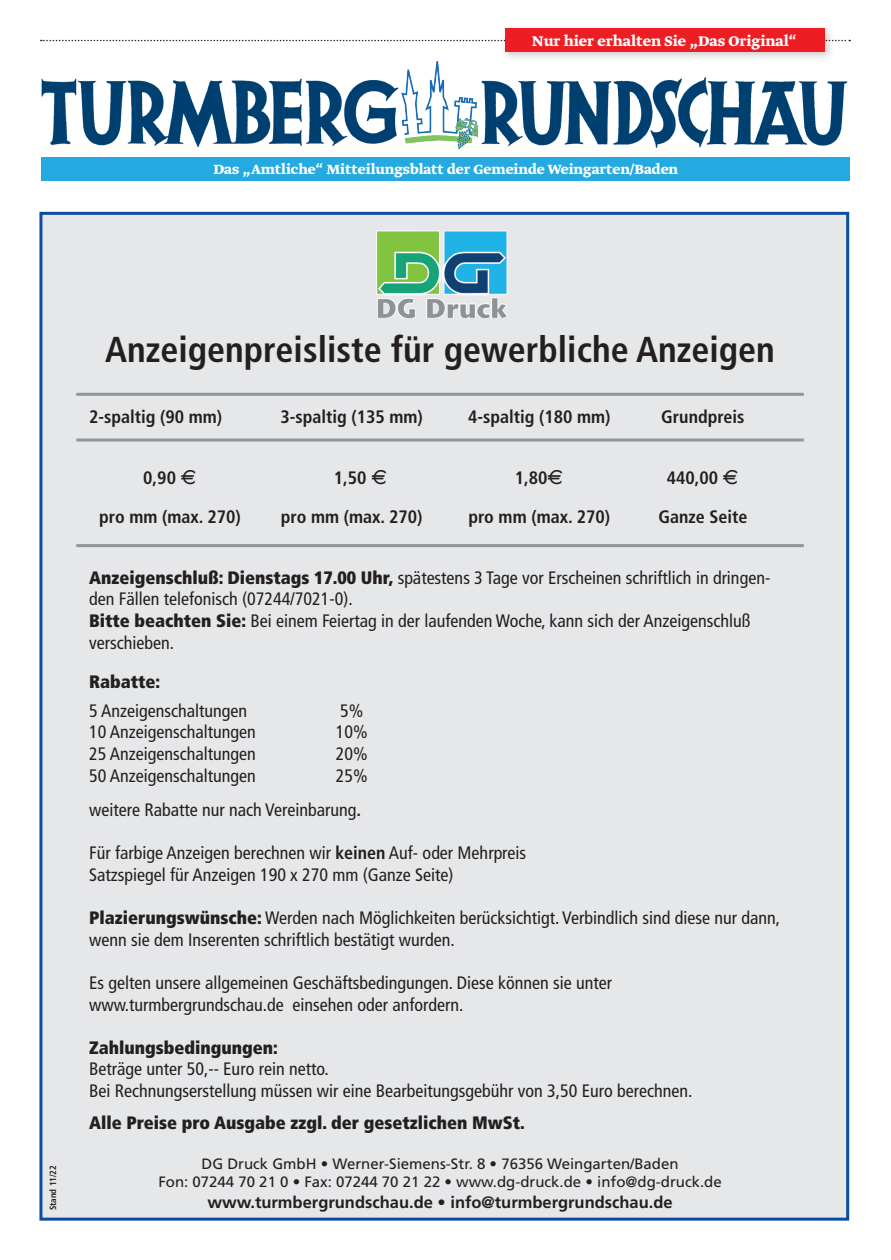
<style>
.page{position:relative;width:891px;height:1260px;background:#fff}
.page>*{position:absolute;margin:0;border:0;box-sizing:border-box;transform-origin:0 0}
.t1{font:700 condensed 36px "Frutiger";color:#231f20}
.t2{font:condensed 18px/21.6px "Frutiger";color:#231f20}
.t3{font:700 condensed 18px "Frutiger";color:#231f20}
.t4{font:900 condensed 18px "Frutiger";color:#231f20}
.t5{font:700 16.5px "Frutiger";color:#231f20}
.t6{font:700 16.5px "Greta Text Std";color:#fff}
.t7{font:700 15.75px "Greta Text Std";color:#fff}
.t8{font:15px "Frutiger";color:#231f20}
.t9{font:700 condensed 9px "Frutiger";color:#231f20}
.s1{font-family:"Eurofont";font-weight:400;font-stretch:normal}
.s2{font-weight:900}
.s3{font-weight:700}
</style>
<div class="page">
<div style="left:39px;top:212px;width:810px;height:1008px;background:#e6e7e9;border:3px solid #0d4da1"></div>
<svg style="left:41px;top:40px;width:809px;height:1px"></svg>
<div style="left:42px;top:157px;width:807px;height:23px;background:#24aae1"></div>
<div style="left:499px;top:23px;width:336px;height:40px;background:#231f20;opacity:.25"></div>
<div style="left:504px;top:28px;width:320px;height:23px;background:#ee1d23"></div>
<img style="left:401px;top:61px;width:77px;height:87px">
<img style="left:41px;top:78px;width:358px;height:70px">
<img style="left:481px;top:78px;width:366px;height:70px">
<img style="left:376px;top:230px;width:132px;height:87px">
<hr style="left:76px;top:393px;width:727px;height:3px;background:#929497">
<hr style="left:76px;top:438px;width:727px;height:3px;background:#929497">
<hr style="left:76px;top:544px;width:727px;height:3px;background:#929497">
<p class="t6" style="left:532px;top:31px;width:266px">Nur hier erhalten Sie „Das Original“</p>
<p class="t7" style="left:213px;top:160px;width:466px">Das „Amtliche“ Mitteilungsblatt der Gemeinde Weingarten/Baden</p>
<p class="t9" style="left:48px;top:1210px;width:47px;rotate:-90deg">Stand 11/22</p>
<p class="t1" style="left:105px;top:328px;width:671px">Anzeigenpreisliste für gewerbliche Anzeigen</p>
<p class="t3" style="left:89px;top:406px;width:135px">2-spaltig (90 mm)</p>
<p class="t3" style="left:280px;top:406px;width:144px">3-spaltig (135 mm)</p>
<p class="t3" style="left:468px;top:406px;width:144px">4-spaltig (180 mm)</p>
<p class="t3" style="left:661px;top:406px;width:85px">Grundpreis</p>
<p class="t3" style="left:143px;top:467px;width:55px">0,90 <span class="s1">E</span></p>
<p class="t3" style="left:334px;top:467px;width:55px">1,50 <span class="s1">E</span></p>
<p class="t3" style="left:515px;top:467px;width:50px">1,80<span class="s1">E</span></p>
<p class="t3" style="left:666px;top:467px;width:74px">440,00 <span class="s1">E</span></p>
<p class="t3" style="left:99px;top:506px;width:143px">pro mm (max. 270)</p>
<p class="t3" style="left:281px;top:506px;width:143px">pro mm (max. 270)</p>
<p class="t3" style="left:468px;top:506px;width:143px">pro mm (max. 270)</p>
<p class="t3" style="left:658px;top:506px;width:91px">Ganze Seite</p>
<p class="t2" style="left:89px;top:567px;width:682px"><span class="s2">Anzeigenschluß: Dienstags 17.00 Uhr,</span> spätestens 3 Tage vor Erscheinen schriftlich in dringen&shy;den Fällen telefonisch (07244/7021-0).</p>
<p class="t2" style="left:89px;top:610px;width:663px"><span class="s2">Bitte beachten Sie:</span> Bei einem Feiertag in der laufenden Woche, kann sich der Anzeigenschluß verschieben.</p>
<p class="t4" style="left:89px;top:670px;width:73px">Rabatte:</p>
<p class="t2" style="left:89px;top:700px;width:159px">5 Anzeigenschaltungen</p>
<p class="t2" style="left:340px;top:700px;width:25px">5%</p>
<p class="t2" style="left:89px;top:721px;width:168px">10 Anzeigenschaltungen</p>
<p class="t2" style="left:336px;top:721px;width:33px">10%</p>
<p class="t2" style="left:89px;top:743px;width:168px">25 Anzeigenschaltungen</p>
<p class="t2" style="left:336px;top:743px;width:33px">20%</p>
<p class="t2" style="left:89px;top:764px;width:168px">50 Anzeigenschaltungen</p>
<p class="t2" style="left:336px;top:764px;width:33px">25%</p>
<p class="t2" style="left:89px;top:799px;width:273px">weitere Rabatte nur nach Vereinbarung<span class="s3">.</span></p>
<p class="t2" style="left:89px;top:842px;width:439px">Für farbige Anzeigen berechnen wir <span class="s3">keinen</span> Auf- oder Mehrpreis</p>
<p class="t2" style="left:89px;top:864px;width:366px">Satzspiegel für Anzeigen 190 x 270 mm (Ganze Seite)</p>
<p class="t2" style="left:89px;top:907px;width:692px"><span class="s2">Plazierungswünsche:</span> Werden nach Möglichkeiten berücksichtigt. Verbindlich sind diese nur dann, wenn sie dem Inserenten schriftlich bestätigt wurden.</p>
<p class="t2" style="left:89px;top:972px;width:524px">Es gelten unsere allgemeinen Geschäftsbedingungen. Diese können sie unter</p>
<p class="t2" style="left:89px;top:993px;width:376px">www.turmbergrundschau.de einsehen oder anfordern.</p>
<p class="t4" style="left:89px;top:1036px;width:190px">Zahlungsbedingungen:</p>
<p class="t2" style="left:89px;top:1058px;width:241px">Beträge unter 50,-- Euro rein netto.</p>
<p class="t2" style="left:89px;top:1080px;width:605px">Bei Rechnungserstellung müssen wir eine Bearbeitungsgebühr von 3,50 Euro berechnen.</p>
<p class="t4" style="left:89px;top:1111px;width:437px">Alle Preise pro Ausgabe zzgl. der gesetzlichen MwSt.</p>
<p class="t8" style="left:201px;top:1154px;width:478px">DG Druck GmbH • Werner-Siemens-Str. 8 • 76356 Weingarten/Baden</p>
<p class="t8" style="left:158px;top:1172px;width:565px">Fon: 07244 70 21 0 • Fax: 07244 70 21 22 • www.dg-druck.de • info@dg-druck.de</p>
<p class="t5" style="left:207px;top:1192px;width:467px">www.turmbergrundschau.de • info@turmbergrundschau.de</p>
</div>
